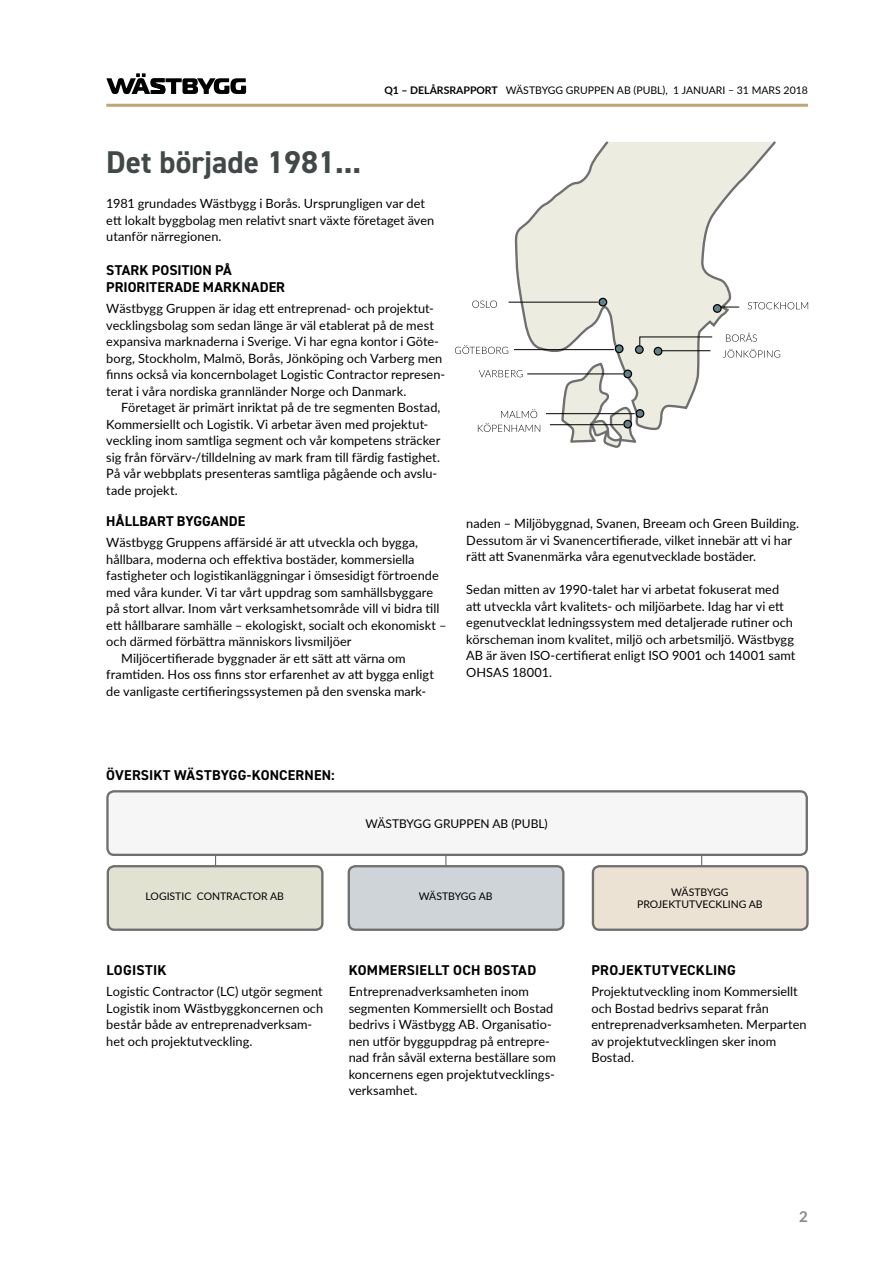
<style>
.page{position:relative;width:893px;height:1263px;background:#fff}
.page>*{position:absolute;margin:0;border:0;box-sizing:border-box;transform-origin:0 0}
.t1{font:700 31.5px "DIN2014";color:#404948}
.t2{font:700 15px "Lato";color:#878787}
.t3{font:700 14.25px/17.2px "DIN2014";letter-spacing:.015em;color:#000}
.t4{font:12.75px/16.5px "Lato";letter-spacing:.005em;color:#000}
.t5{font:12px "Lato";color:#000}
.t6{font:10.5px/12px "Lato";color:#000;text-align:center}
.s1{font-weight:700}
</style>
<div class="page">
<svg style="left:106px;top:73px;width:140px;height:21px"></svg>
<hr style="left:106px;top:104px;width:702px;height:3px;background:#c2a46e">
<hr style="left:701px;top:814px;width:1px;height:95px;background:#575756">
<hr style="left:446px;top:812px;width:1px;height:104px;background:#575756">
<hr style="left:215px;top:804px;width:1px;height:109px;background:#575756">
<div style="left:107px;top:791px;width:700px;height:64px;background:#f6f6f6;border-radius:7px"></div>
<div style="left:106px;top:790px;width:702px;height:66px;border:2px solid #706f6f;border-radius:7px"></div>
<div style="left:593px;top:866px;width:214px;height:64px;background:#ece2d3;border-radius:7px"></div>
<div style="left:592px;top:865px;width:217px;height:66px;border:2px solid #706f6f;border-radius:7px"></div>
<div style="left:108px;top:866px;width:214px;height:64px;background:#e1e2d2;border-radius:7px"></div>
<div style="left:107px;top:865px;width:217px;height:66px;border:2px solid #706f6f;border-radius:7px"></div>
<div style="left:349px;top:866px;width:214px;height:64px;background:#cfd4d8;border-radius:7px"></div>
<div style="left:348px;top:865px;width:216px;height:66px;border:2px solid #706f6f;border-radius:7px"></div>
<svg style="left:777px;top:302px;width:31px;height:7px"></svg>
<svg style="left:478px;top:411px;width:62px;height:21px"></svg>
<svg style="left:455px;top:345px;width:53px;height:9px"></svg>
<svg style="left:472px;top:301px;width:25px;height:7px"></svg>
<svg style="left:479px;top:370px;width:35px;height:7px"></svg>
<svg style="left:570px;top:430px;width:67px;height:18px"></svg>
<svg style="left:514px;top:141px;width:263px;height:289px;fill:#ecece1"></svg>
<div style="left:615px;top:345px;width:8px;height:8px;background:#60818a;border-radius:50%"></div>
<div style="left:615px;top:344px;width:9px;height:9px;border:1px solid #000;border-radius:50%"></div>
<div style="left:636px;top:410px;width:8px;height:7px;background:#60818a;border-radius:50%"></div>
<div style="left:635px;top:409px;width:9px;height:9px;border:1px solid #000;border-radius:50%"></div>
<div style="left:624px;top:420px;width:7px;height:8px;background:#60818a;border-radius:50%"></div>
<div style="left:623px;top:420px;width:9px;height:9px;border:1px solid #000;border-radius:50%"></div>
<svg style="left:599px;top:298px;width:8px;height:8px"></svg>
<div style="left:598px;top:298px;width:9px;height:9px;border:1px solid #000;border-radius:50%"></div>
<div style="left:635px;top:346px;width:8px;height:7px;background:#60818a;border-radius:50%"></div>
<div style="left:635px;top:345px;width:9px;height:9px;border:1px solid #000;border-radius:50%"></div>
<div style="left:654px;top:347px;width:8px;height:8px;background:#60818a;border-radius:50%"></div>
<div style="left:654px;top:347px;width:8px;height:9px;border:1px solid #000;border-radius:50%"></div>
<div style="left:624px;top:370px;width:7px;height:8px;background:#60818a;border-radius:50%"></div>
<div style="left:623px;top:369px;width:9px;height:9px;border:1px solid #000;border-radius:50%"></div>
<hr style="left:508px;top:302px;width:90px;height:1px;background:#000">
<hr style="left:514px;top:349px;width:100px;height:1px;background:#000">
<hr style="left:527px;top:374px;width:96px;height:1px;background:#000">
<hr style="left:546px;top:413px;width:89px;height:1px;background:#000">
<hr style="left:550px;top:424px;width:73px;height:1px;background:#000">
<hr style="left:662px;top:350px;width:48px;height:1px;background:#000">
<svg style="left:722px;top:307px;width:17px;height:1px"></svg>
<svg style="left:639px;top:337px;width:74px;height:9px"></svg>
<div style="left:713px;top:305px;width:8px;height:7px;background:#60818a;border-radius:50%"></div>
<div style="left:713px;top:304px;width:9px;height:9px;border:1px solid #000;border-radius:50%"></div>
<h1 class="t1" style="left:106px;top:142px;width:256px">Det började 1981...</h1>
<p class="t6" style="left:384px;top:83px;width:425px"><span class="s1">Q1 – DELÅRSRAPPORT</span> WÄSTBYGG GRUPPEN AB (PUBL), 1 JANUARI – 31 MARS 2018</p>
<p class="t4" style="left:106px;top:195px;width:329px">1981 grundades Wästbygg i Borås. Ursprungligen var det ett lokalt byggbolag men relativt snart växte företaget även utanför närregionen.</p>
<p class="t3" style="left:106px;top:261px;width:180px">STARK POSITION PÅ<br>PRIORITERADE MARKNADER</p>
<p class="t4" style="left:106px;top:300px;width:340px">Wästbygg Gruppen är idag ett entreprenad- och projektut&shy;vecklingsbolag som sedan länge är väl etablerat på de mest expansiva marknaderna i Sverige. Vi har egna kontor i Göte&shy;borg, Stockholm, Malmö, Borås, Jönköping och Varberg men finns också via koncernbolaget Logistic Contractor represen&shy;terat i våra nordiska grannländer Norge och Danmark.</p>
<p class="t4" style="left:106px;top:399px;width:336px;text-indent:15px">Företaget är primärt inriktat på de tre segmenten Bostad, Kommersiellt och Logistik. Vi arbetar även med projektut&shy;veckling inom samtliga segment och vår kompetens sträcker sig från förvärv-/tilldelning av mark fram till färdig fastighet.<br>På vår webbplats presenteras samtliga pågående och avslu&shy;tade projekt.</p>
<p class="t3" style="left:106px;top:512px;width:140px">HÅLLBART BYGGANDE</p>
<p class="t4" style="left:106px;top:534px;width:313px">Wästbygg Gruppens affärsidé är att utveckla och bygga,</p>
<p class="t4" style="left:106px;top:550px;width:310px">hållbara, moderna och effektiva bostäder, kommersiella</p>
<p class="t4" style="left:106px;top:567px;width:334px">fastigheter och logistikanläggningar i ömsesidigt förtroende</p>
<p class="t4" style="left:106px;top:583px;width:328px">med våra kunder. Vi tar vårt uppdrag som samhällsbyggare</p>
<p class="t4" style="left:106px;top:600px;width:335px">på stort allvar. Inom vårt verksamhetsområde vill vi bidra till</p>
<p class="t4" style="left:106px;top:616px;width:342px">ett hållbarare samhälle – ekologiskt, socialt och ekonomiskt –</p>
<p class="t4" style="left:106px;top:633px;width:247px">och därmed förbättra människors livsmiljöer</p>
<p class="t4" style="left:121px;top:649px;width:286px">Miljöcertifierade byggnader är ett sätt att värna om</p>
<p class="t4" style="left:106px;top:666px;width:329px">framtiden. Hos oss finns stor erfarenhet av att bygga enligt</p>
<p class="t4" style="left:106px;top:682px;width:321px">de vanligaste certifieringssystemen på den svenska mark-</p>
<p class="t4" style="left:466px;top:515px;width:334px">naden – Miljöbyggnad, Svanen, Breeam och Green Building.<br>Dessutom är vi Svanencertifierade, vilket innebär att vi har rätt att Svanenmärka våra egenutvecklade bostäder.</p>
<p class="t4" style="left:466px;top:581px;width:331px">Sedan mitten av 1990-talet har vi arbetat fokuserat med att utveckla vårt kvalitets- och miljöarbete. Idag har vi ett egenutvecklat ledningssystem med detaljerade rutiner och körscheman inom kvalitet, miljö och arbetsmiljö. Wästbygg AB är även ISO-certifierat enligt ISO 9001 och 14001 samt OHSAS 18001.</p>
<p class="t3" style="left:106px;top:766px;width:230px">ÖVERSIKT WÄSTBYGG-KONCERNEN:</p>
<p class="t5" style="left:365px;top:815px;width:184px">WÄSTBYGG GRUPPEN AB (PUBL)</p>
<p class="t6" style="left:146px;top:889px;width:140px">LOGISTIC CONTRACTOR AB</p>
<p class="t6" style="left:419px;top:889px;width:75px">WÄSTBYGG AB</p>
<p class="t3" style="left:106px;top:961px;width:62px">LOGISTIK</p>
<p class="t4" style="left:106px;top:983px;width:218px">Logistic Contractor (LC) utgör segment Logistik inom Wästbyggkoncernen och består både av entreprenadverksam&shy;het och projektutveckling.</p>
<p class="t3" style="left:349px;top:961px;width:189px">KOMMERSIELLT OCH BOSTAD</p>
<p class="t4" style="left:349px;top:983px;width:209px">Entreprenadverksamheten inom segmenten Kommersiellt och Bostad bedrivs i Wästbygg AB. Organisatio&shy;nen utför bygguppdrag på entrepre&shy;nad från såväl externa beställare som koncernens egen projektutvecklings&shy;verksamhet.</p>
<p class="t6" style="left:637px;top:886px;width:127px">WÄSTBYGG<br>PROJEKTUTVECKLING AB</p>
<p class="t3" style="left:591px;top:961px;width:146px">PROJEKTUTVECKLING</p>
<p class="t4" style="left:591px;top:983px;width:217px">Projektutveckling inom Kommersiellt och Bostad bedrivs separat från entreprenadverksamheten. Merparten av projektutvecklingen sker inom<br>Bostad.</p>
<p class="t2" style="left:799px;top:1205px;width:10px">2</p>
</div>
